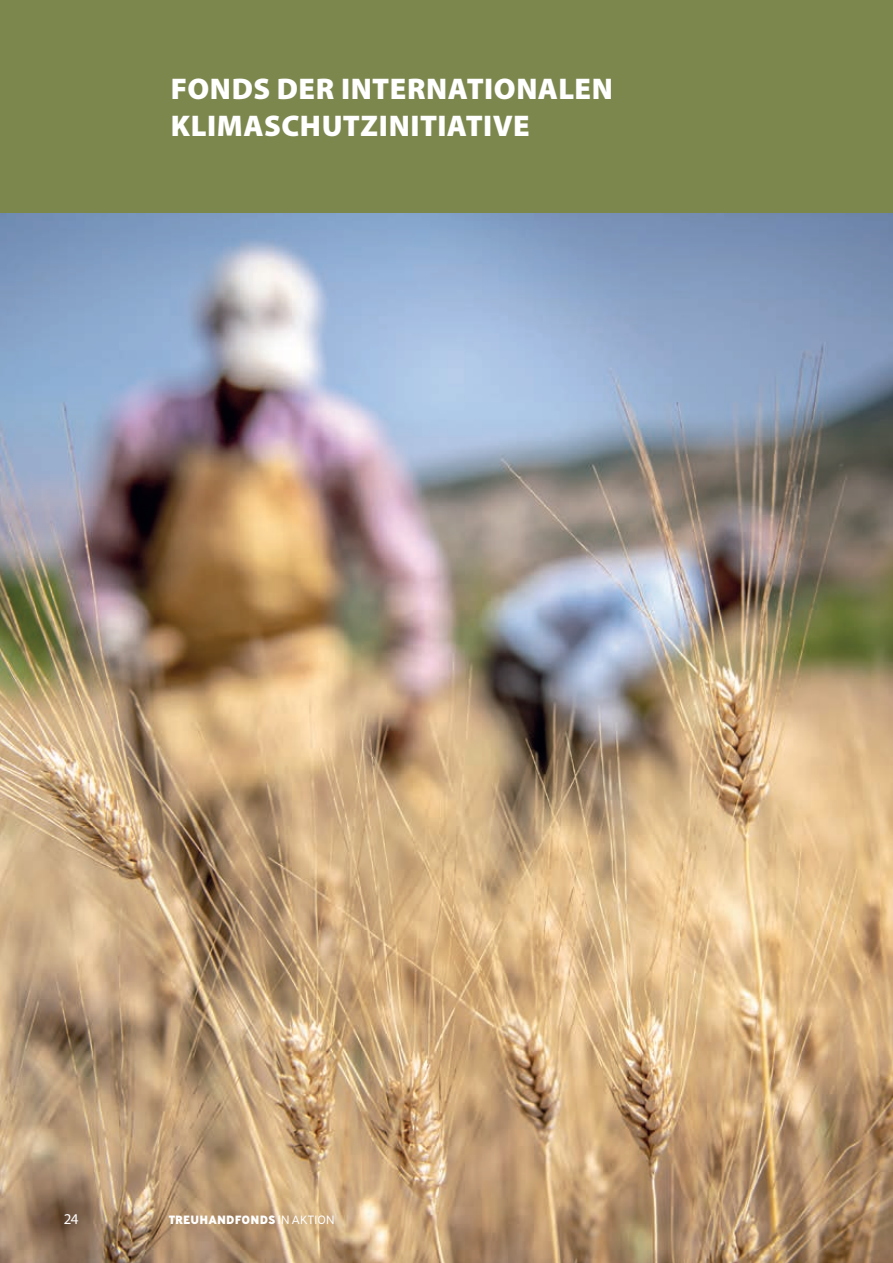
<style>
.page{position:relative;width:893px;height:1263px;background:#fff}
.page>*{position:absolute;margin:0;border:0;box-sizing:border-box;transform-origin:0 0}
.TITRE_CHAPITRE{font:900 30px/37.5px "Myriad Pro";letter-spacing:.015em;color:#fff}
.t1{font:15px "Myriad Pro";color:#fff}
.t2{font:800 12px "Ministry";letter-spacing:.01em;color:#fff}
.s1{font-weight:300}
</style>
<div class="page">
<img style="left:0;top:213px;width:893px;height:1050px">
<div style="left:0;top:0;width:893px;height:213px;background:#7c874e"></div>
<p class="TITRE_CHAPITRE" style="left:171px;top:70px;width:443px">FONDS DER INTERNATIONALEN<br>KLIMASCHUTZINITIATIVE</p>
<p class="t1" style="left:64px;top:1211px;width:16px">24</p>
<p class="t2" style="left:169px;top:1212px;width:167px">TREUHANDFONDS <span class="s1">IN AKTION</span></p>
</div>
